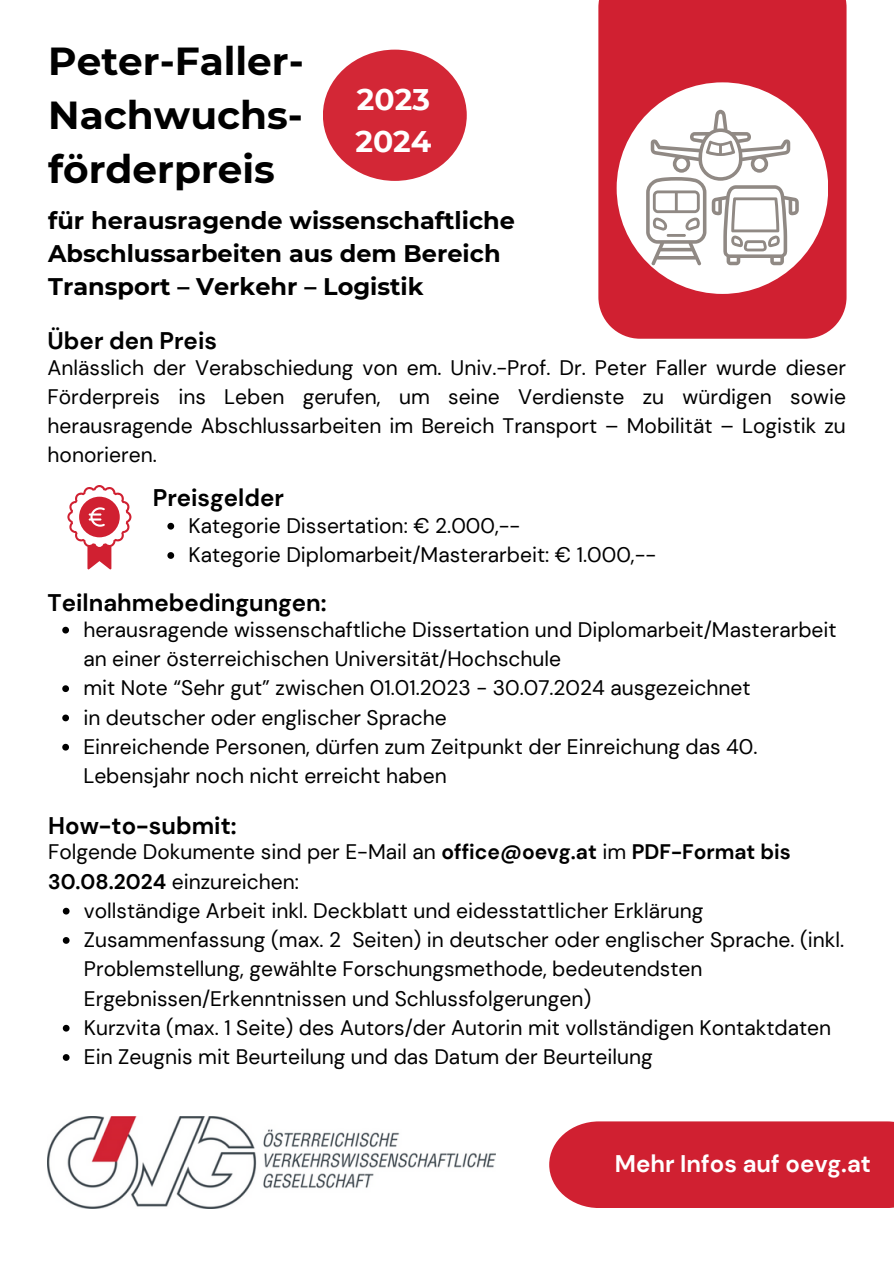
<style>
.page{position:relative;width:894px;height:1264px;background:#fff}
.page>*{position:absolute;margin:0;border:0;box-sizing:border-box;transform-origin:0 0}
.t1{font:700 39px/54px "Montserrat";color:#000;text-align:justify}
.t2{font:700 29.85px/41.7px "Montserrat";color:#fff}
.t3{font:700 24px/32.7px "Montserrat";color:#000}
.t4{font:700 24px "DM Sans";color:#000}
.t5{font:700 24px "DM Sans";color:#fff}
.t6{font:21px/29.2px "DM Sans";color:#000}
.s1{font-weight:700}
</style>
<div class="page">
<div style="left:598px;top:0;width:248px;height:339px;background:#d02031"></div>
<div style="left:616px;top:82px;width:212px;height:212px;background:#fff;border-radius:50%"></div>
<svg style="left:646px;top:110px;width:152px;height:156px"></svg>
<svg style="left:67px;top:485px;width:64px;height:84px"></svg>
<div style="left:549px;top:1121px;width:344px;height:86px;background:#d02031"></div>
<svg style="left:167px;top:523px;width:7px;height:6px"></svg>
<svg style="left:167px;top:552px;width:7px;height:7px"></svg>
<svg style="left:62px;top:626px;width:7px;height:7px"></svg>
<svg style="left:62px;top:685px;width:7px;height:7px"></svg>
<svg style="left:62px;top:714px;width:7px;height:7px"></svg>
<svg style="left:62px;top:743px;width:7px;height:7px"></svg>
<svg style="left:63px;top:907px;width:7px;height:7px"></svg>
<svg style="left:63px;top:937px;width:7px;height:6px"></svg>
<svg style="left:63px;top:1024px;width:7px;height:7px"></svg>
<svg style="left:63px;top:1054px;width:7px;height:6px"></svg>
<img style="left:48px;top:1116px;width:447px;height:92px">
<div style="left:323px;top:50px;width:143px;height:131px;background:#d32736;border-radius:50%"></div>
<h3 class="t1" style="left:48px;top:34px;width:257px">Peter-Faller-Nachwuchs&shy;förderpreis</h3>
<p class="t2" style="left:355px;top:79px;width:77px">2023<br>2024</p>
<h1 class="t3" style="left:48px;top:204px;width:468px">für herausragende wissenschaftliche<br>Abschlussarbeiten aus dem Bereich<br>Transport – Verkehr – Logistik</h1>
<h3 class="t4" style="left:48px;top:325px;width:171px">Über den Preis</h3>
<h2 class="t6" style="left:48px;top:353px;width:799px;text-align:justify">Anlässlich der Verabschiedung von em. Univ.-Prof. Dr. Peter Faller wurde dieser Förderpreis ins Leben gerufen, um seine Verdienste zu würdigen sowie herausragende Abschlussarbeiten im Bereich Transport – Mobilität – Logistik zu honorieren.</h2>
<h3 class="t4" style="left:153px;top:482px;width:133px">Preisgelder</h3>
<p class="t6" style="left:188px;top:511px;width:333px">Kategorie Dissertation: € 2.000,--</p>
<p class="t6" style="left:188px;top:540px;width:469px">Kategorie Diplomarbeit/Masterarbeit: € 1.000,--</p>
<p class="t4" style="left:48px;top:587px;width:280px">Teilnahmebedingungen:</p>
<p class="t6" style="left:83px;top:615px;width:754px">herausragende wissenschaftliche Dissertation und Diplomarbeit/Masterarbeit an einer österreichischen Universität/Hochschule</p>
<p class="t6" style="left:83px;top:673px;width:668px">mit Note “Sehr gut” zwischen 01.01.2023 - 30.07.2024 ausgezeichnet</p>
<h3 class="t6" style="left:83px;top:703px;width:365px">in deutscher oder englischer Sprache</h3>
<p class="t6" style="left:83px;top:732px;width:675px">Einreichende Personen, dürfen zum Zeitpunkt der Einreichung das 40.<br>Lebensjahr noch nicht erreicht haben</p>
<p class="t4" style="left:48px;top:809px;width:190px">How-to-submit:</p>
<p class="t6" style="left:48px;top:837px;width:744px">Folgende Dokumente sind per E-Mail an <span class="s1">office@oevg.at</span> im <span class="s1">PDF-Format bis<br>30.08.2024</span> einzureichen:</p>
<h3 class="t6" style="left:84px;top:896px;width:620px">vollständige Arbeit inkl. Deckblatt und eidesstattlicher Erklärung</h3>
<p class="t6" style="left:84px;top:925px;width:761px">Zusammenfassung (max. 2 Seiten) in deutscher oder englischer Sprache. (inkl.<br>Problemstellung, gewählte Forschungsmethode, bedeutendsten<br>Ergebnissen/Erkenntnissen und Schlussfolgerungen)</p>
<p class="t6" style="left:84px;top:1013px;width:748px">Kurzvita (max. 1 Seite) des Autors/der Autorin mit vollständigen Kontaktdaten</p>
<p class="t6" style="left:84px;top:1042px;width:570px">Ein Zeugnis mit Beurteilung und das Datum der Beurteilung</p>
<p class="t5" style="left:614px;top:1148px;width:257px">Mehr Infos auf oevg.at</p>
</div>
